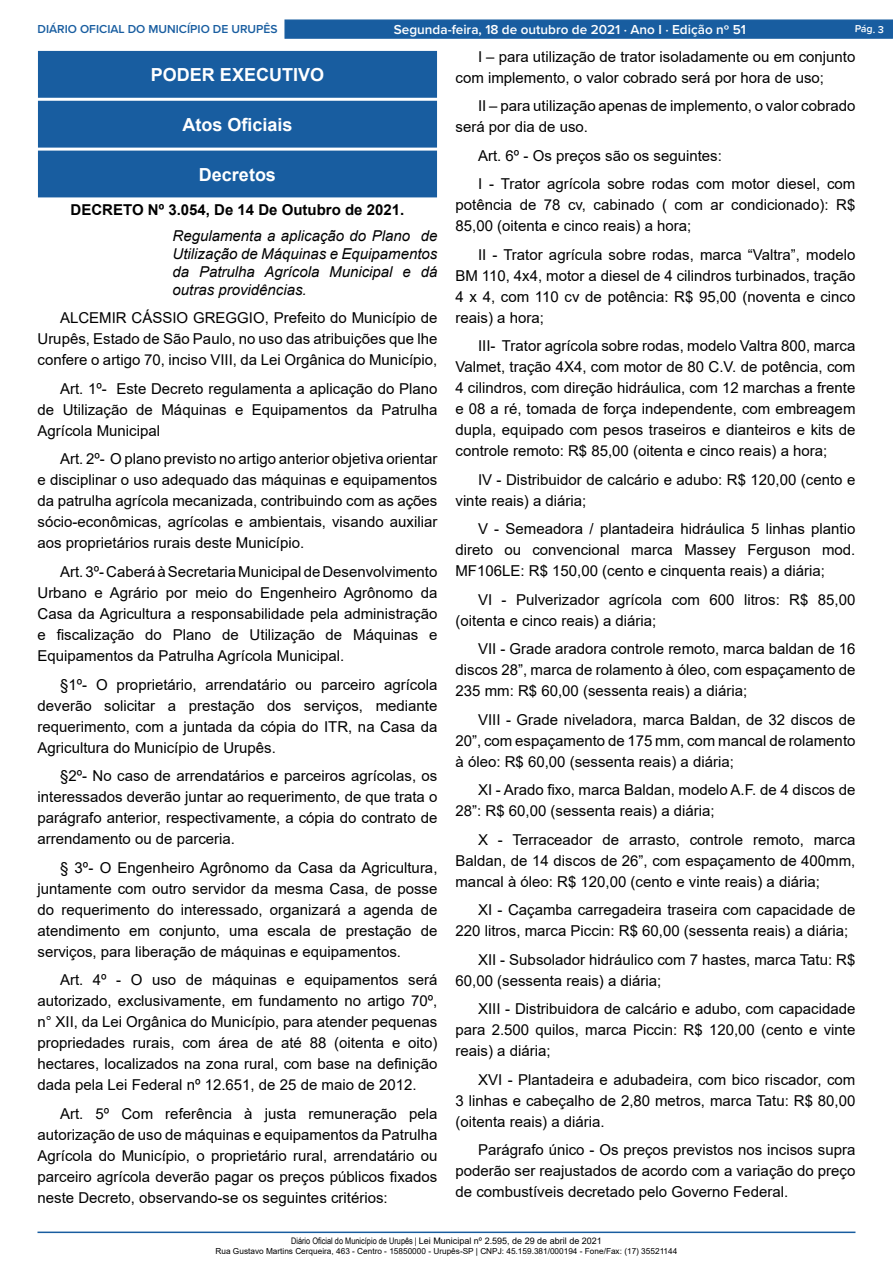
<style>
.page{position:relative;width:893px;height:1263px;background:#fff}
.page>*{position:absolute;margin:0;border:0;box-sizing:border-box;transform-origin:0 0}
.t1{font:700 18px "Arial";color:#fff}
._2_-_Corpo{font:15px/21px "Arial";color:#000;text-align:justify}
._3_-_Ementa{font:italic 15px/18px "Arial";color:#000;text-align:justify}
._1_-_Cabeçalho{font:700 15px "Arial";color:#000}
.t2{font:600 13.5px "Proxima Nova";color:#fff}
.t3{font:600 12px "Proxima Nova";color:#185da0}
.t4{font:600 10.5px "Proxima Nova";color:#fff}
.t5{font:9px "Arial";color:#000}
.t6{font:8.25px "Arial";color:#000}
.s1{font-family:"Arial Narrow"}
</style>
<div class="page">
<hr style="left:38px;top:1231px;width:817px;height:2px;background:#185da0">
<div style="left:284px;top:19px;width:609px;height:20px;background:#185da0;border:1px solid #185da0"></div>
<div style="left:39px;top:51px;width:397px;height:46px;background:#185da0"></div>
<div style="left:38px;top:51px;width:399px;height:47px;border:1px solid #185da0"></div>
<div style="left:39px;top:101px;width:397px;height:46px;background:#185da0"></div>
<div style="left:38px;top:101px;width:399px;height:47px;border:1px solid #185da0"></div>
<div style="left:39px;top:151px;width:397px;height:46px;background:#185da0"></div>
<p class="t3" style="left:38px;top:20px;width:242px">DIÁRIO OFICIAL DO MUNICÍPIO DE URUPÊS</p>
<p class="t2" style="left:394px;top:19px;width:354px">Segunda-feira, 18 de outubro de 2021 ⋅ Ano I ⋅ Edição nº 51</p>
<p class="t4" style="left:855px;top:21px;width:31px;rotate:2deg">Pág. 3</p>
<p class="t1" style="left:151px;top:62px;width:175px">PODER EXECUTIVO</p>
<p class="t1" style="left:182px;top:112px;width:112px">Atos Oficiais</p>
<p class="t1" style="left:199px;top:162px;width:79px">Decretos</p>
<p class="_1_-_Cabeçalho" style="left:71px;top:200px;width:335px">DECRETO Nº 3.054, De 14 De Outubro de 2021.</p>
<p class="_3_-_Ementa" style="left:172px;top:227px;width:266px">Regulamenta a aplicação do Plano de Utilização de Máquinas e Equipamentos da Patrulha Agrícola Municipal e dá outras providências.</p>
<p class="_2_-_Corpo" style="left:38px;top:308px;width:401px;text-indent:22px">ALCEMIR CÁSSIO GREGGIO, Prefeito do Município de Urupês, Estado de São Paulo, no uso das atribuições que lhe confere o artigo 70, inciso VIII, da Lei Orgânica do Município,</p>
<p class="_2_-_Corpo" style="left:38px;top:378px;width:401px;text-indent:22px">Art. 1º- Este Decreto regulamenta a aplicação do Plano de Utilização de Máquinas e Equipamentos da Patrulha Agrícola Municipal</p>
<p class="_2_-_Corpo" style="left:38px;top:449px;width:401px;text-indent:22px">Art. 2º- O plano previsto no artigo anterior objetiva orientar e disciplinar o uso adequado das máquinas e equipamentos da patrulha agrícola mecanizada, contribuindo com as ações sócio-econômicas, agrícolas e ambientais, visando auxiliar aos proprietários rurais deste Município.</p>
<p class="_2_-_Corpo" style="left:38px;top:561px;width:401px;text-indent:22px">Art. 3º- Caberá à Secretaria Municipal de Desenvolvimento Urbano e Agrário por meio do Engenheiro Agrônomo da Casa da Agricultura a responsabilidade pela administração e fiscalização do Plano de Utilização de Máquinas e Equipamentos da Patrulha Agrícola Municipal.</p>
<p class="_2_-_Corpo" style="left:38px;top:674px;width:401px;text-indent:22px">§1º- O proprietário, arrendatário ou parceiro agrícola deverão solicitar a prestação dos serviços, mediante requerimento, com a juntada da cópia do ITR, na Casa da Agricultura do Município de Urupês.</p>
<p class="_2_-_Corpo" style="left:38px;top:765px;width:401px;text-indent:22px">§2º- No caso de arrendatários e parceiros agrícolas, os interessados deverão juntar ao requerimento, de que trata o parágrafo anterior, respectivamente, a cópia do contrato de arrendamento ou de parceria.</p>
<p class="_2_-_Corpo" style="left:38px;top:857px;width:401px;text-indent:22px">§ 3º- O Engenheiro Agrônomo da Casa da Agricultura, juntamente com outro servidor da mesma Casa, de posse do requerimento do interessado, organizará a agenda de atendimento em conjunto, uma escala de prestação de serviços, para liberação de máquinas e equipamentos.</p>
<p class="_2_-_Corpo" style="left:38px;top:969px;width:401px;text-indent:22px">Art. 4º - O uso de máquinas e equipamentos será autorizado, exclusivamente, em fundamento no artigo 70º, n° XII, da Lei Orgânica do Município, para atender pequenas propriedades rurais, com área de até 88 (oitenta e oito) hectares, localizados na zona rural, com base na definição dada pela Lei Federal nº 12.651, de 25 de maio de 2012.</p>
<p class="_2_-_Corpo" style="left:38px;top:1103px;width:401px;text-indent:22px">Art. 5º Com referência à justa remuneração pela autorização de uso de máquinas e equipamentos da Patrulha Agrícola do Município, o proprietário rural, arrendatário ou parceiro agrícola deverão pagar os preços públicos fixados neste Decreto, observando-se os seguintes critérios:</p>
<p class="_2_-_Corpo" style="left:455px;top:46px;width:401px;text-indent:22px">I – para utilização de trator isoladamente ou em conjunto com implemento, o valor cobrado será por hora de uso;</p>
<p class="_2_-_Corpo" style="left:455px;top:95px;width:401px;text-indent:22px">II – para utilização apenas de implemento, o valor cobrado será por dia de uso.</p>
<p class="_2_-_Corpo" style="left:478px;top:145px;width:245px">Art. 6º - Os preços são os seguintes:</p>
<p class="_2_-_Corpo" style="left:455px;top:173px;width:401px;text-indent:22px">I - Trator agrícola sobre rodas com motor diesel, com potência de 78 cv, cabinado ( com ar condicionado): R$ 85,00 (oitenta e cinco reais) a hora;</p>
<p class="_2_-_Corpo" style="left:455px;top:244px;width:401px;text-indent:22px">II - Trator agrícula sobre rodas, marca “Valtra”, modelo BM 110, 4x4, motor a diesel de 4 cilindros turbinados, tração 4 x 4, com 110 cv de potência: R$ 95,00 (noventa e cinco reais) a hora;</p>
<p class="_2_-_Corpo" style="left:455px;top:335px;width:401px;text-indent:22px">III- Trator agrícola sobre rodas, modelo Valtra 800, marca Valmet, tração 4X4, com motor de 80 C.V. de potência, com 4 cilindros, com direção hidráulica, com 12 marchas a frente e 08 a ré, tomada de força independente, com embreagem dupla, equipado com pesos traseiros e dianteiros e kits de controle remoto: R$ 85,00 (oitenta e cinco reais) a hora;</p>
<p class="_2_-_Corpo" style="left:455px;top:469px;width:401px;text-indent:22px">IV - Distribuidor de calcário e adubo: R$ 120,00 (cento e vinte reais) a diária;</p>
<p class="_2_-_Corpo" style="left:455px;top:518px;width:401px;text-indent:22px">V - Semeadora / plantadeira hidráulica 5 linhas plantio direto ou convencional marca Massey Ferguson mod.<br>MF106LE: R$ 150,00 (cento e cinquenta reais) a diária;</p>
<p class="_2_-_Corpo" style="left:455px;top:589px;width:401px;text-indent:22px">VI - Pulverizador agrícola com 600 litros: R$ 85,00 (oitenta e cinco reais) a diária;</p>
<p class="_2_-_Corpo" style="left:455px;top:638px;width:401px;text-indent:22px">VII - Grade aradora controle remoto, marca baldan de 16 discos 28”, marca de rolamento à óleo, com espaçamento de 235 mm: R$ 60,00 (sessenta reais) a diária;</p>
<p class="_2_-_Corpo" style="left:455px;top:709px;width:401px;text-indent:22px">VIII - Grade niveladora, marca Baldan, de 32 discos de 20”, com espaçamento de 175 mm, com mancal de rolamento à óleo: R$ 60,00 (sessenta reais) a diária;</p>
<p class="_2_-_Corpo" style="left:455px;top:779px;width:401px;text-indent:22px">XI - Arado fixo, marca Baldan, modelo A.F. de 4 discos de<br>28”: R$ 60,00 (sessenta reais) a diária;</p>
<p class="_2_-_Corpo" style="left:455px;top:829px;width:401px;text-indent:22px">X - Terraceador de arrasto, controle remoto, marca Baldan, de 14 discos de 26”, com espaçamento de 400mm, mancal à óleo: R$ 120,00 (cento e vinte reais) a diária;</p>
<p class="_2_-_Corpo" style="left:455px;top:899px;width:401px;text-indent:22px">XI - Caçamba carregadeira traseira com capacidade de<br>220 litros, marca Piccin: R$ 60,00 (sessenta reais) a diária;</p>
<p class="_2_-_Corpo" style="left:455px;top:949px;width:401px;text-indent:22px">XII - Subsolador hidráulico com 7 hastes, marca Tatu: R$<br>60,00 (sessenta reais) a diária;</p>
<p class="_2_-_Corpo" style="left:455px;top:998px;width:401px;text-indent:22px">XIII - Distribuidora de calcário e adubo, com capacidade para 2.500 quilos, marca Piccin: R$ 120,00 (cento e vinte reais) a diária;</p>
<p class="_2_-_Corpo" style="left:455px;top:1069px;width:401px;text-indent:22px">XVI - Plantadeira e adubadeira, com bico riscador, com 3 linhas e cabeçalho de 2,80 metros, marca Tatu: R$ 80,00 (oitenta reais) a diária.</p>
<p class="_2_-_Corpo" style="left:455px;top:1139px;width:401px;text-indent:22px">Parágrafo único - Os preços previstos nos incisos supra poderão ser reajustados de acordo com a variação do preço de combustíveis decretado pelo Governo Federal.</p>
<p class="t5" style="left:291px;top:1235px;width:312px"><span class="s1">Diário Oficial do Município de Urupês |</span> Lei Municipal nº 2.595, de 29 de abril de 2021</p>
<p class="t6" style="left:216px;top:1245px;width:463px">Rua Gustavo Martins Cerqueira, 463 - Centro - 15850000 - Urupês-SP | CNPJ: 45.159.381/000194 - Fone/Fax: (17) 35521144</p>
</div>
